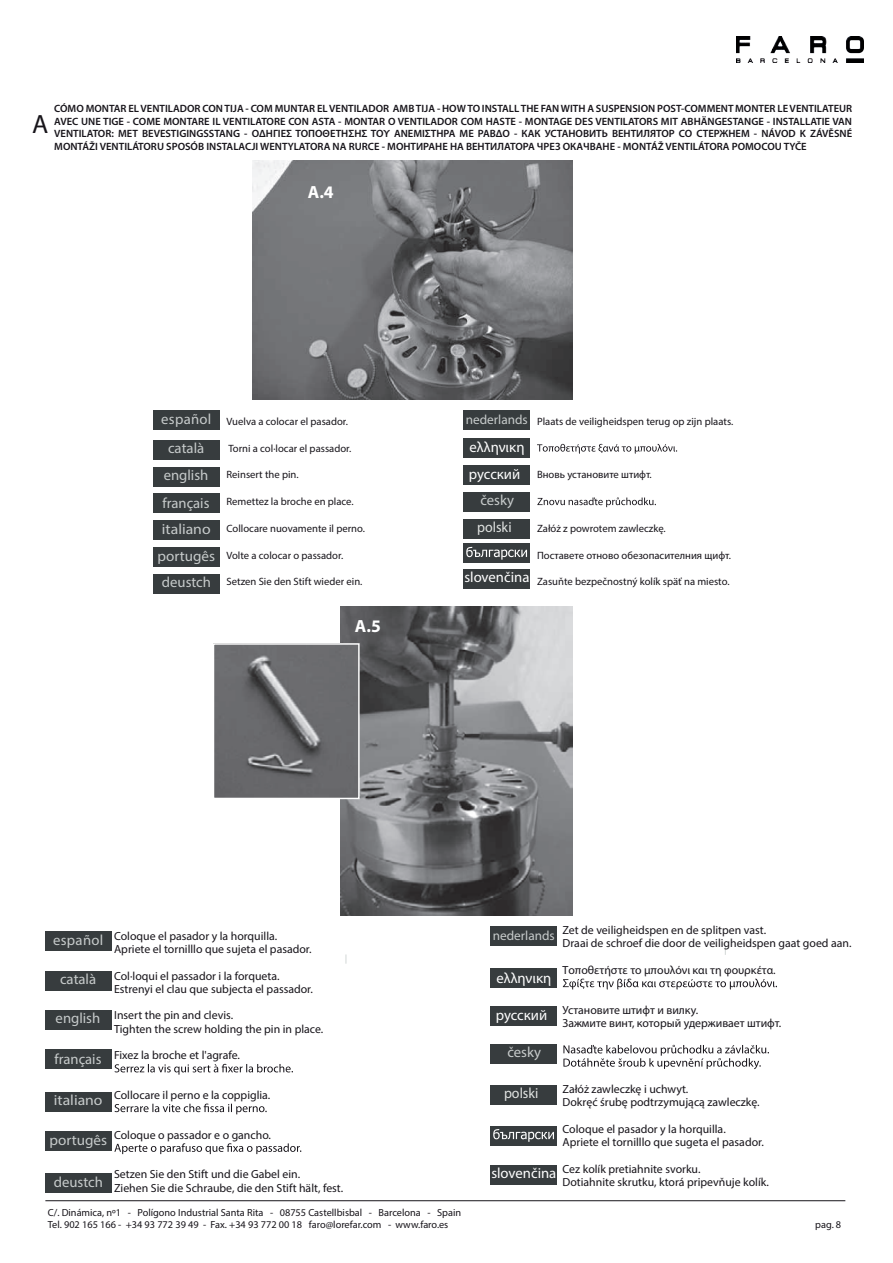
<style>
.page{position:relative;width:893px;height:1263px;background:#fff}
.page>*{position:absolute;margin:0;border:0;box-sizing:border-box;transform-origin:0 0}
.t1{font:26.55px "Myriad Pro";color:#17141a}
.t2{font:700 17.7px "Myriad Pro";color:#fff}
.t3{font:14.7px/26.8px "Myriad Pro";color:#c7cbcb;text-align:center}
.t4{font:14.7px "Myriad Pro";color:#fff}
.t5{font:14.7px "Myriad Pro";letter-spacing:.02em;color:#c7cbcb}
.t6{font:14.7px "Myriad Pro";color:#e0e3e1;scale:.95 1}
.t7{font:14.7px "Myriad Pro";color:#c7cbcb;scale:1.07 1}
.t8{font:13.2px "Myriad Pro";color:#c7cbcb}
.t9{font:11.7px/13.2px "Myriad Pro";color:#17141a}
.t10{font:600 10.65px/12.8px "Myriad Pro";color:#17141a;text-align:justify}
.t11{font:10.65px "Myriad Pro";color:#17141a}
.t12{font:10.35px/11.7px "Myriad Pro";color:#17141a}
</style>
<div class="page">
<hr style="left:45px;top:1200px;width:800px;height:1px;background:#17141a">
<div style="left:153px;top:440px;width:66px;height:19px;background:#373c3e"></div>
<div style="left:153px;top:411px;width:66px;height:19px;background:#373c3e"></div>
<div style="left:153px;top:467px;width:66px;height:20px;background:#373c3e"></div>
<div style="left:153px;top:493px;width:66px;height:20px;background:#373c3e"></div>
<div style="left:153px;top:520px;width:66px;height:20px;background:#373c3e"></div>
<div style="left:153px;top:547px;width:66px;height:20px;background:#373c3e"></div>
<div style="left:153px;top:574px;width:66px;height:20px;background:#373c3e"></div>
<svg style="left:537px;top:444px;width:140px;height:10px"></svg>
<svg style="left:537px;top:497px;width:119px;height:10px"></svg>
<div style="left:464px;top:411px;width:66px;height:19px;background:#373c3e"></div>
<div style="left:464px;top:438px;width:66px;height:20px;background:#373c3e"></div>
<div style="left:464px;top:465px;width:66px;height:20px;background:#373c3e"></div>
<div style="left:464px;top:492px;width:66px;height:20px;background:#373c3e"></div>
<div style="left:464px;top:519px;width:66px;height:19px;background:#373c3e"></div>
<div style="left:464px;top:544px;width:66px;height:19px;background:#373c3e"></div>
<svg style="left:466px;top:547px;width:61px;height:13px"></svg>
<div style="left:464px;top:569px;width:66px;height:20px;background:#373c3e"></div>
<svg style="left:563px;top:979px;width:214px;height:10px"></svg>
<svg style="left:563px;top:1045px;width:206px;height:24px"></svg>
<div style="left:491px;top:926px;width:66px;height:20px;background:#373c3e"></div>
<div style="left:491px;top:968px;width:66px;height:20px;background:#373c3e"></div>
<div style="left:491px;top:1006px;width:66px;height:20px;background:#373c3e"></div>
<div style="left:491px;top:1044px;width:66px;height:20px;background:#373c3e"></div>
<div style="left:491px;top:1085px;width:66px;height:20px;background:#373c3e"></div>
<div style="left:491px;top:1126px;width:66px;height:20px;background:#373c3e"></div>
<svg style="left:493px;top:1129px;width:61px;height:13px"></svg>
<div style="left:491px;top:1165px;width:66px;height:20px;background:#373c3e"></div>
<svg style="left:115px;top:1064px;width:178px;height:11px"></svg>
<svg style="left:115px;top:1104px;width:152px;height:10px"></svg>
<svg style="left:114px;top:1143px;width:187px;height:11px"></svg>
<div style="left:45px;top:971px;width:66px;height:20px;background:#373c3e"></div>
<div style="left:45px;top:931px;width:66px;height:20px;background:#373c3e"></div>
<div style="left:45px;top:1010px;width:66px;height:20px;background:#373c3e"></div>
<div style="left:45px;top:1049px;width:66px;height:20px;background:#373c3e"></div>
<div style="left:45px;top:1092px;width:66px;height:20px;background:#373c3e"></div>
<div style="left:45px;top:1131px;width:66px;height:20px;background:#373c3e"></div>
<div style="left:45px;top:1173px;width:66px;height:20px;background:#373c3e"></div>
<img style="left:341px;top:606px;width:231px;height:310px">
<img style="left:215px;top:645px;width:143px;height:152px">
<div style="left:213px;top:643px;width:147px;height:156px;border:1px solid #fff"></div>
<img style="left:253px;top:160px;width:319px;height:240px">
<img style="left:736px;top:37px;width:127px;height:25px">
<p class="t10" style="left:54px;top:102px;width:799px">CÓMO MONTAR EL VENTILADOR CON TIJA - COM MUNTAR EL VENTILADOR AMB TIJA - HOW TO INSTALL THE FAN WITH A SUSPENSION POST-COMMENT MONTER LE VENTILATEUR AVEC UNE TIGE - COME MONTARE IL VENTILATORE CON ASTA - MONTAR O VENTILADOR COM HASTE - MONTAGE DES VENTILATORS MIT ABHÄNGESTANGE - INSTALLATIE VAN VENTILATOR: MET BEVESTIGINGSSTANG - ΟΔΗΓΙΕΣ ΤΟΠΟΘΕΤΗΣΗΣ ΤΟΥ ΑΝΕΜΙΣΤΗΡΑ ΜΕ ΡΑΒΔΟ - КАК УСТАНОВИТЬ ВЕНТИЛЯТОР СО СТЕРЖНЕМ - NÁVOD K ZÁVĚSNÉ MONTÁŽI VENTILÁTORU SPOSÓB INSTALACJI WENTYLATORA NA RURCE - МОНТИРАНЕ НА ВЕНТИЛАТОРА ЧРЕЗ ОКАЧВАНЕ - MONTÁŽ VENTILÁTORA POMOCOU TYČE</p>
<h1 class="t1" style="left:32px;top:107px;width:18px">A</h1>
<h2 class="t2" style="left:308px;top:181px;width:27px">A.4</h2>
<p class="t5" style="left:161px;top:410px;width:52px">español</p>
<p class="t3" style="left:168px;top:435px;width:38px">català</p>
<p class="t3" style="left:158px;top:462px;width:59px">english français italiano portugês deustch</p>
<p class="t11" style="left:227px;top:415px;width:123px">Vuelva a colocar el pasador.</p>
<p class="t11" style="left:228px;top:441px;width:124px">Torni a col·locar el passador.</p>
<p class="t11" style="left:227px;top:468px;width:74px">Reinsert the pin.</p>
<p class="t11" style="left:227px;top:495px;width:129px">Remettez la broche en place.</p>
<p class="t11" style="left:227px;top:522px;width:140px">Collocare nuovamente il perno.</p>
<p class="t11" style="left:227px;top:548px;width:118px">Volte a colocar o passador.</p>
<p class="t11" style="left:227px;top:575px;width:137px">Setzen Sie den Stift wieder ein.</p>
<h2 class="t2" style="left:355px;top:615px;width:27px">A.5</h2>
<p class="t8" style="left:466px;top:412px;width:63px">nederlands</p>
<p class="t4" style="left:469px;top:438px;width:57px">eλληνικη</p>
<p class="t3" style="left:480px;top:487px;width:35px">česky</p>
<p class="t4" style="left:469px;top:465px;width:53px">русский</p>
<p class="t6" style="left:477px;top:518px;width:38px">polski</p>
<p class="t4" style="left:464px;top:568px;width:67px">slovenčina</p>
<p class="t11" style="left:537px;top:415px;width:198px">Plaats de veiligheidspen terug op zijn plaats.</p>
<p class="t11" style="left:537px;top:468px;width:116px">Вновь установите штифт.</p>
<p class="t11" style="left:537px;top:522px;width:130px">Załóż z powrotem zawleczkę.</p>
<p class="t11" style="left:537px;top:548px;width:195px">Поставете отново обезопасителния щифт.</p>
<p class="t11" style="left:537px;top:575px;width:194px">Zasuňte bezpečnostný kolík späť na miesto.</p>
<p class="t9" style="left:114px;top:929px;width:199px">Coloque el pasador y la horquilla.<br>Apriete el tornilllo que sujeta el pasador.</p>
<p class="t9" style="left:114px;top:969px;width:200px">Col·loqui el passador i la forqueta.<br>Estrenyi el clau que subjecta el passador.</p>
<p class="t9" style="left:114px;top:1009px;width:211px">Insert the pin and clevis.<br>Tighten the screw holding the pin in place.</p>
<p class="t9" style="left:114px;top:1048px;width:127px">Fixez la broche et l'agrafe.</p>
<p class="t9" style="left:114px;top:1088px;width:158px">Collocare il perno e la coppiglia.</p>
<p class="t9" style="left:114px;top:1128px;width:158px">Coloque o passador e o gancho.</p>
<p class="t9" style="left:114px;top:1168px;width:231px">Setzen Sie den Stift und die Gabel ein.<br>Ziehen Sie die Schraube, die den Stift hält, fest.</p>
<p class="t5" style="left:53px;top:931px;width:52px">español</p>
<p class="t3" style="left:60px;top:966px;width:38px">català</p>
<p class="t3" style="left:56px;top:1005px;width:46px">english</p>
<p class="t3" style="left:55px;top:1045px;width:48px">français</p>
<p class="t7" style="left:54px;top:1091px;width:47px">italiano</p>
<p class="t3" style="left:50px;top:1126px;width:59px">portugês</p>
<p class="t3" style="left:54px;top:1168px;width:51px">deustch</p>
<p class="t8" style="left:493px;top:927px;width:63px">nederlands</p>
<p class="t4" style="left:496px;top:969px;width:56px">eλληνικη</p>
<p class="t4" style="left:496px;top:1006px;width:53px">русский</p>
<p class="t3" style="left:507px;top:1039px;width:35px">česky</p>
<p class="t9" style="left:562px;top:923px;width:290px">Zet de veiligheidspen en de splitpen vast.<br>Draai de schroef die door de veiligheidspen gaat goed aan.</p>
<p class="t9" style="left:562px;top:963px;width:215px">Τοποθετήστε το μπουλόνι και τη φουρκέτα.</p>
<p class="t9" style="left:562px;top:1003px;width:220px">Установите штифт и вилку.<br>Зажмите винт, который удерживает штифт.</p>
<p class="t9" style="left:562px;top:1082px;width:199px">Załóż zawleczkę i uchwyt.<br>Dokręć śrubę podtrzymującą zawleczkę.</p>
<p class="t9" style="left:562px;top:1122px;width:203px">Coloque el pasador y la horquilla.<br>Apriete el tornilllo que sugeta el pasador.</p>
<p class="t9" style="left:562px;top:1162px;width:208px">Cez kolík pretiahnite svorku.<br>Dotiahnite skrutku, ktorá pripevňuje kolík.</p>
<p class="t6" style="left:504px;top:1084px;width:38px">polski</p>
<p class="t4" style="left:491px;top:1164px;width:67px">slovenčina</p>
<p class="t12" style="left:48px;top:1207px;width:415px">C/. Dinámica, nº1 - Polígono Industrial Santa Rita - 08755 Castellbisbal - Barcelona - Spain<br>Tel. 902 165 166 - +34 93 772 39 49 - Fax. +34 93 772 00 18 faro@lorefar.com - www.faro.es</p>
<p class="t12" style="left:815px;top:1218px;width:28px">pag. 8</p>
</div>
